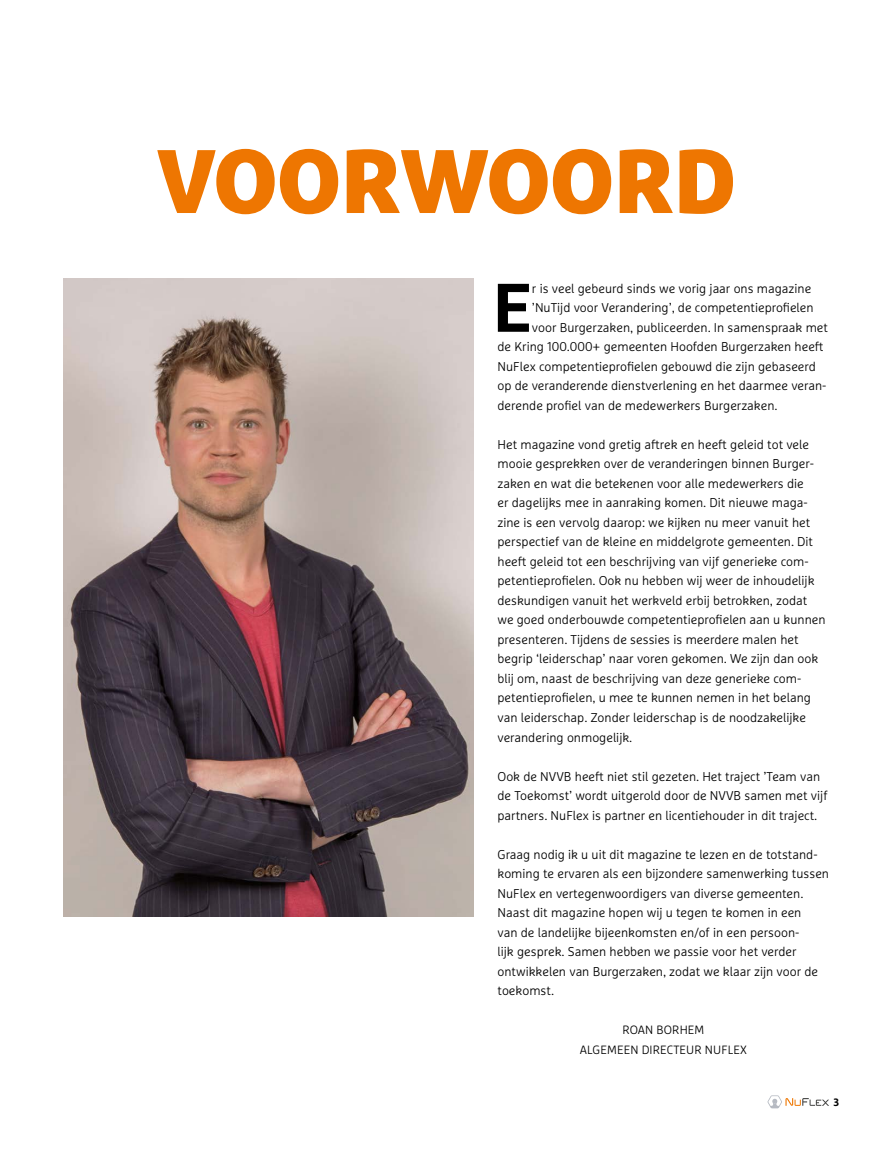
<style>
.page{position:relative;width:893px;height:1149px;background:#fff}
.page>*{position:absolute;margin:0;border:0;box-sizing:border-box;transform-origin:0 0}
.t1{font:900 90px "Marselis Pro";letter-spacing:-.01em;color:#ee7601}
.t2{font:700 68.55px "Marselis Pro";color:#000}
.t3{font:300 12.75px/19.5px "Marselis Pro";color:#000}
.t4{font:300 12px/19.5px "Marselis Pro";letter-spacing:.01em;color:#000;text-align:center}
.t5{font:700 10.65px "Marselis Pro";color:#000}
</style>
<div class="page">
<svg style="left:767px;top:1095px;width:62px;height:12px"></svg>
<img style="left:64px;top:279px;width:409px;height:637px">
<h1 class="t1" style="left:157px;top:124px;width:581px">VOORWOORD</h1>
<h2 class="t2" style="left:492px;top:265px;width:41px">E</h2>
<p class="t3" style="left:532px;top:278px;width:281px">r is veel gebeurd sinds we vorig jaar ons magazine</p>
<p class="t3" style="left:532px;top:298px;width:283px">’NuTijd voor Verandering’, de competentieprofielen</p>
<p class="t3" style="left:532px;top:317px;width:298px">voor Burgerzaken, publiceerden. In samenspraak met</p>
<p class="t3" style="left:497px;top:337px;width:328px">de Kring 100.000+ gemeenten Hoofden Burgerzaken heeft</p>
<p class="t3" style="left:497px;top:356px;width:320px">NuFlex competentieprofielen gebouwd die zijn gebaseerd</p>
<p class="t3" style="left:497px;top:376px;width:330px">op de veranderende dienstverlening en het daarmee veran-</p>
<p class="t3" style="left:497px;top:395px;width:281px">derende profiel van de medewerkers Burgerzaken.</p>
<p class="t3" style="left:497px;top:434px;width:330px">Het magazine vond gretig aftrek en heeft geleid tot vele mooie gesprekken over de veranderingen binnen Burger&shy;zaken en wat die betekenen voor alle medewerkers die<br>er dagelijks mee in aanraking komen. Dit nieuwe maga&shy;zine is een vervolg daarop: we kijken nu meer vanuit het perspectief van de kleine en middelgrote gemeenten. Dit heeft geleid tot een beschrijving van vijf generieke com&shy;petentieprofielen. Ook nu hebben wij weer de inhoudelijk deskundigen vanuit het werkveld erbij betrokken, zodat we goed onderbouwde competentieprofielen aan u kunnen presenteren. Tijdens de sessies is meerdere malen het begrip ‘leiderschap’ naar voren gekomen. We zijn dan ook blij om, naast de beschrijving van deze generieke com&shy;petentieprofielen, u mee te kunnen nemen in het belang van leiderschap. Zonder leiderschap is de noodzakelijke verandering onmogelijk.</p>
<p class="t3" style="left:497px;top:765px;width:331px">Ook de NVVB heeft niet stil gezeten. Het traject ’Team van de Toekomst’ wordt uitgerold door de NVVB samen met vijf partners. NuFlex is partner en licentiehouder in dit traject.</p>
<p class="t3" style="left:497px;top:843px;width:333px">Graag nodig ik u uit dit magazine te lezen en de totstand&shy;koming te ervaren als een bijzondere samenwerking tussen NuFlex en vertegenwoordigers van diverse gemeenten.<br>Naast dit magazine hopen wij u tegen te komen in een<br>van de landelijke bijeenkomsten en/of in een persoon-<br>lijk gesprek. Samen hebben we passie voor het verder ontwikkelen van Burgerzaken, zodat we klaar zijn voor de toekomst.</p>
<p class="t4" style="left:580px;top:1019px;width:168px">ROAN BORHEM<br>ALGEMEEN DIRECTEUR NUFLEX</p>
<p class="t5" style="left:833px;top:1095px;width:7px">3</p>
</div>
